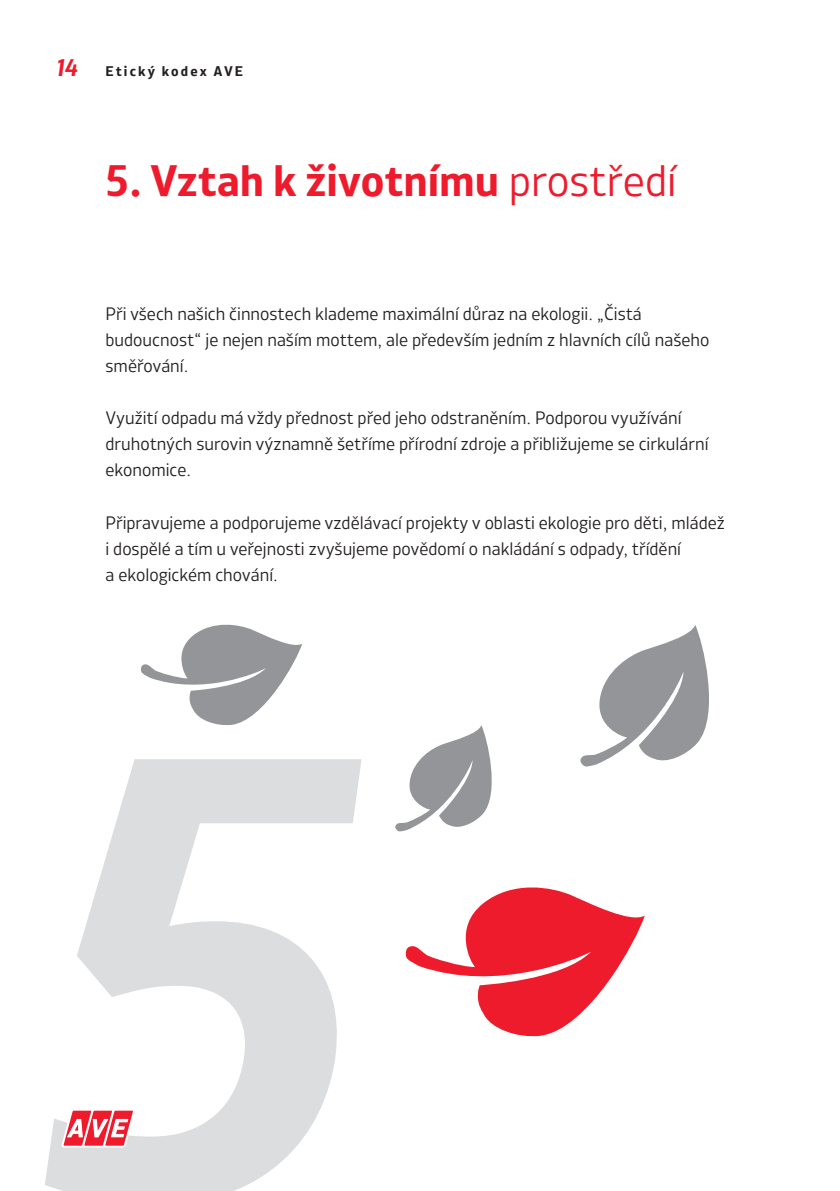
<style>
.page{position:relative;width:840px;height:1191px;background:#fff}
.page>*{position:absolute;margin:0;border:0;box-sizing:border-box;transform-origin:0 0}
.t1{font:627.8px "XXII Centar Bold It";color:#dcdddf}
.t2{font:700 44px "XXII Centar";color:#ee1b2d}
.t3{font:300 18px/26px "XXII Centar";color:#231f20}
.t4{font:700 14px "XXII Centar";letter-spacing:.15em;color:#231f20}
.s1{font-family:"XXII Centar Bold It";font-weight:400;font-size:24px;color:#ee1b2d}
.s2{font-weight:300}
</style>
<div class="page">
<svg style="left:63px;top:1110px;width:70px;height:36px"></svg>
<svg style="left:580px;top:625px;width:129px;height:142px"></svg>
<svg style="left:405px;top:887px;width:239px;height:150px"></svg>
<svg style="left:395px;top:725px;width:97px;height:107px"></svg>
<svg style="left:141px;top:624px;width:161px;height:101px"></svg>
<p class="t4" style="left:57px;top:62px;width:188px"><span class="s1">14</span> Etický kodex AVE</p>
<h2 class="t2" style="left:105px;top:153px;width:572px">5. Vztah k životnímu <span class="s2">prostředí</span></h2>
<p class="t3" style="left:105px;top:301px;width:605px">Při všech našich činnostech klademe maximální důraz na ekologii. „Čistá budoucnost“ je nejen naším mottem, ale především jedním z hlavních cílů našeho směřování.</p>
<p class="t3" style="left:105px;top:405px;width:604px">Využití odpadu má vždy přednost před jeho odstraněním. Podporou využívání druhotných surovin významně šetříme přírodní zdroje a přibližujeme se cirkulární ekonomice.</p>
<p class="t3" style="left:105px;top:509px;width:620px">Připravujeme a podporujeme vzdělávací projekty v oblasti ekologie pro děti, mládež i dospělé a tím u veřejnosti zvyšujeme povědomí o nakládání s odpady, třídění<br>a ekologickém chování.</p>
<h1 class="t1" style="left:34px;top:578px;width:336px">5</h1>
</div>
